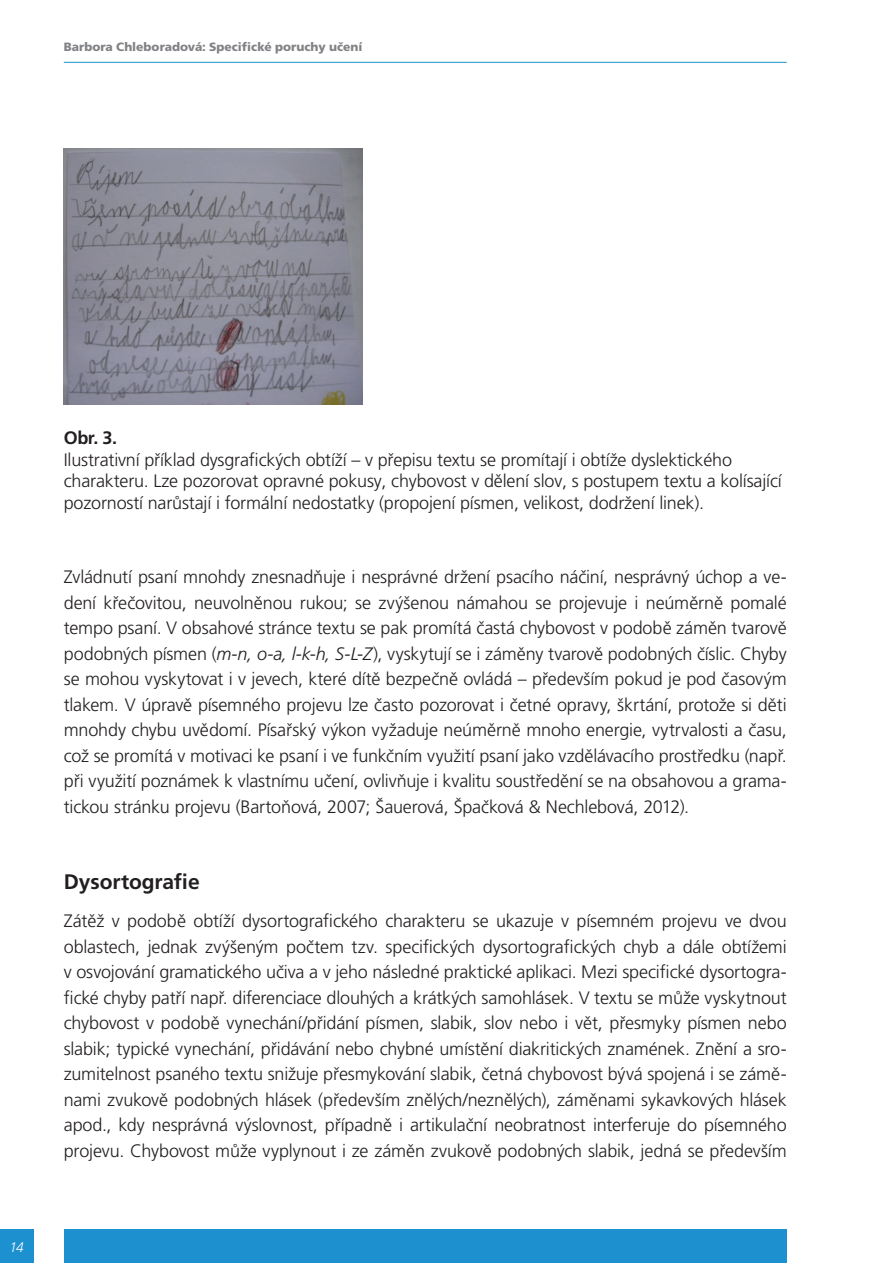
<style>
.page{position:relative;width:893px;height:1263px;background:#fff}
.page>*{position:absolute;margin:0;border:0;box-sizing:border-box;transform-origin:0 0}
.t1{font:700 21px "Frutiger CE";letter-spacing:-.005em;color:#231f20}
.t2{font:300 18px/25.5px "Frutiger CE";letter-spacing:-.01em;color:#231f20;text-align:justify}
.t3{font:700 18px "Frutiger CE";color:#231f20}
.t4{font:italic 300 13.8px "Frutiger CE";color:#fff}
.t5{font:900 12px "Frutiger CE";color:#808285}
.s1{font-style:italic}
</style>
<div class="page">
<div style="left:64px;top:1229px;width:723px;height:34px;background:#1d90d0"></div>
<div style="left:0;top:1229px;width:33px;height:34px;background:#1d90d0"></div>
<hr style="left:64px;top:62px;width:723px;height:1px;background:#1d90d0">
<img style="left:64px;top:149px;width:298px;height:256px">
<p class="t5" style="left:64px;top:40px;width:300px">Barbora Chleboradová: Specifické poruchy učení</p>
<p class="t4" style="left:10px;top:1239px;width:16px">14</p>
<p class="t3" style="left:64px;top:428px;width:55px">Obr. 3.</p>
<p class="t2" style="left:64px;top:449px;width:719px;line-height:21.6px;text-align:left">Ilustrativní příklad dysgrafických obtíží – v přepisu textu se promítají i obtíže dyslektického charakteru. Lze pozorovat opravné pokusy, chybovost v dělení slov, s postupem textu a kolísající pozorností narůstají i formální nedostatky (propojení písmen, velikost, dodržení linek).</p>
<p class="t2" style="left:64px;top:564px;width:724px">Zvládnutí psaní mnohdy znesnadňuje i nesprávné držení psacího náčiní, nesprávný úchop a ve&shy;dení křečovitou, neuvolněnou rukou; se zvýšenou námahou se projevuje i neúměrně pomalé tempo psaní. V obsahové stránce textu se pak promítá častá chybovost v podobě záměn tvarově podobných písmen (<span class="s1">m-n, o-a, l-k-h, S-L-Z</span>), vyskytují se i záměny tvarově podobných číslic. Chyby se mohou vyskytovat i v jevech, které dítě bezpečně ovládá – především pokud je pod časovým tlakem. V úpravě písemného projevu lze často pozorovat i četné opravy, škrtání, protože si děti mnohdy chybu uvědomí. Písařský výkon vyžaduje neúměrně mnoho energie, vytrvalosti a času, což se promítá v motivaci ke psaní i ve funkčním využití psaní jako vzdělávacího prostředku (např. při využití poznámek k vlastnímu učení, ovlivňuje i kvalitu soustředění se na obsahovou a grama&shy;tickou stránku projevu (Bartoňová, 2007; Šauerová, Špačková &amp; Nechlebová, 2012).</p>
<p class="t1" style="left:64px;top:869px;width:137px">Dysortografie</p>
<p class="t2" style="left:64px;top:908px;width:724px">Zátěž v podobě obtíží dysortografického charakteru se ukazuje v písemném projevu ve dvou oblastech, jednak zvýšeným počtem tzv. specifických dysortografických chyb a dále obtížemi v osvojování gramatického učiva a v jeho následné praktické aplikaci. Mezi specifické dysortogra&shy;fické chyby patří např. diferenciace dlouhých a krátkých samohlásek. V textu se může vyskytnout chybovost v podobě vynechání/přidání písmen, slabik, slov nebo i vět, přesmyky písmen nebo slabik; typické vynechání, přidávání nebo chybné umístění diakritických znamének. Znění a sro&shy;zumitelnost psaného textu snižuje přesmykování slabik, četná chybovost bývá spojená i se zámě&shy;nami zvukově podobných hlásek (především znělých/neznělých), záměnami sykavkových hlásek apod., kdy nesprávná výslovnost, případně i artikulační neobratnost interferuje do písemného projevu. Chybovost může vyplynout i ze záměn zvukově podobných slabik, jedná se především</p>
</div>
